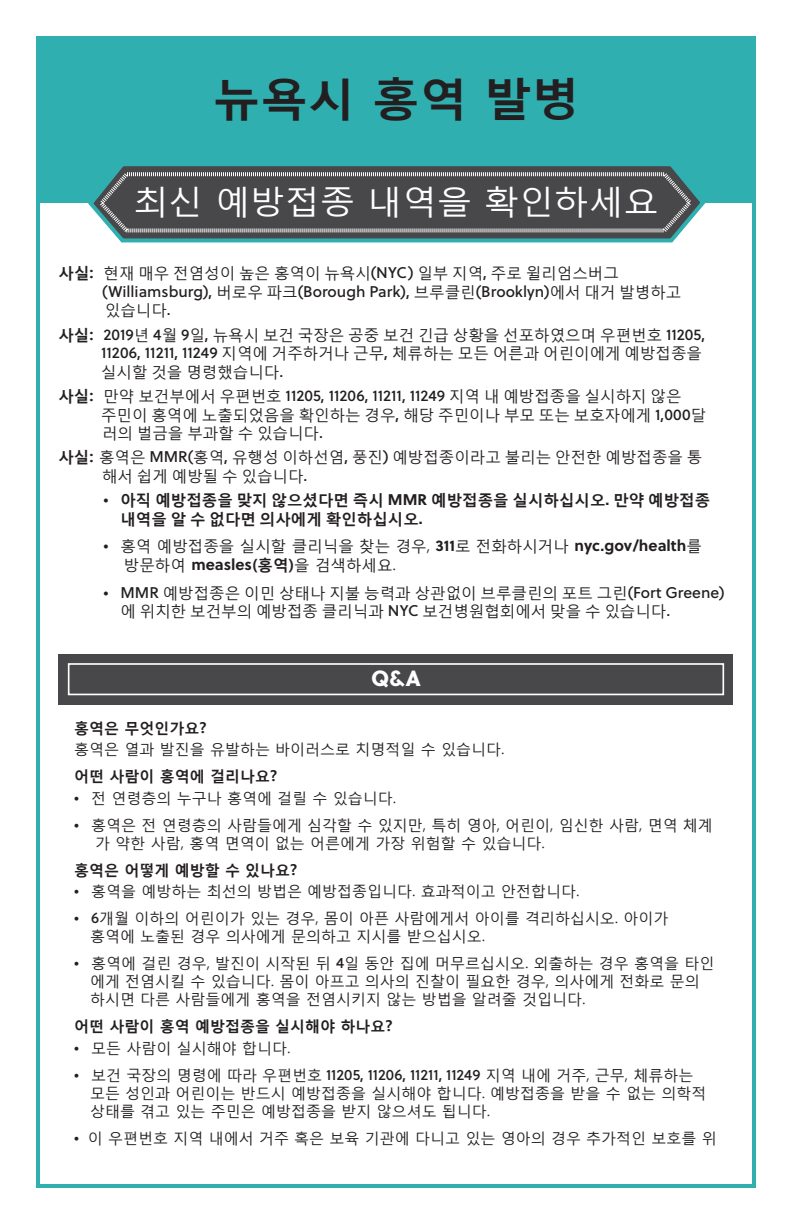
<style>
.page{position:relative;width:792px;height:1224px;background:#fff}
.page>*{position:absolute;margin:0;border:0;box-sizing:border-box;transform-origin:0 0}
.t1{font:700 45px "Malgun Gothic";color:#231f20;scale:1.06 1}
.t2{font:33px "Malgun Gothic";color:#fff;scale:1.06 1}
.t3{font:22px "Soleil Xb";color:#fff}
.Bullets{font:15.5px/18.6px "Malgun Gothic";color:#231f20}
.Bullets-2{font:700 15.5px "Malgun Gothic";color:#231f20}
.Bullets-3{font:15.5px/18.6px "Soleil Bk";color:#231f20}
.Bullets-4{font:15px/18px "Malgun Gothic";color:#231f20}
._1st_Bullet{font:15px "Malgun Gothic";color:#231f20}
.Question{font:700 15px "Malgun Gothic";color:#231f20}
.Answer{font:15px "Malgun Gothic";color:#231f20}
.Bullets-5{font:15px "Soleil Bk";color:#231f20}
._1st_Bullet-2{font:15px "Soleil Bk";color:#231f20}
.s1{font-family:"Soleil Bk"}
.s2{font-family:"Malgun Gothic"}
.s3{font-weight:700}
.s4{font-family:"Soleil"}
.s5{font-family:"Soleil";font-weight:700}
</style>
<div class="page">
<div style="left:36px;top:36px;width:720px;height:166px;background:#30afb1"></div>
<div style="left:59px;top:654px;width:674px;height:51px;background:#48484a"></div>
<div style="left:68px;top:663px;width:656px;height:32px;border:2px solid #fff"></div>
<svg style="left:86px;top:166px;width:622px;height:77px"></svg>
<svg style="left:99px;top:171px;width:593px;height:62px;background:#545658"></svg>
<div style="left:36px;top:36px;width:720px;height:1152px;border:4px solid #30afb1"></div>
<p class="t1" style="left:213px;top:70px;width:347px">뉴욕시 홍역 발병</p>
<p class="t2" style="left:133px;top:181px;width:497px">최신 예방접종 내역을 확인하세요</p>
<p class="Bullets-2" style="left:58px;top:263px;width:37px">사실:</p>
<p class="Bullets-2" style="left:58px;top:325px;width:37px">사실:</p>
<p class="Bullets-2" style="left:58px;top:386px;width:37px">사실:</p>
<p class="Bullets" style="left:104px;top:264px;width:517px">현재 매우 전염성이 높은 홍역이 뉴욕시<span class="s1">(NYC)</span> 일부 지역<span class="s1">,</span> 주로 윌리엄스버그</p>
<p class="Bullets-3" style="left:102px;top:281px;width:581px">(Williamsburg ,) <span class="s2">버로우 파크</span>(Borough Park ,) <span class="s2">브루클린</span>(Brooklyn)<span class="s2">에서 대거 발병하고 있습니다</span>.</p>
<p class="Bullets" style="left:104px;top:325px;width:603px"><span class="s1">2019</span>년 월<span class="s1">4</span> 일<span class="s1">9 ,</span> 뉴욕시 보건 국장은 공중 보건 긴급 상황을 선포하였으며 우편번호 <span class="s1">11205,</span></p>
<p class="Bullets" style="left:101px;top:344px;width:602px"><span class="s1">11206, 11211, 11249</span> 지역에 거주하거나 근무<span class="s1">,</span> 체류하는 모든 어른과 어린이에게 예방접종을 실시할 것을 명령했습니다<span class="s1">.</span></p>
<p class="Bullets" style="left:103px;top:386px;width:580px">만약 보건부에서 우편번호 <span class="s1">11205, 11206, 11211, 11249</span> 지역 내 예방접종을 실시하지 않은</p>
<p class="Bullets" style="left:101px;top:405px;width:607px">주민이 홍역에 노출되었음을 확인하는 경우<span class="s1">,</span> 해당 주민이나 부모 또는 보호자에게 <span class="s1">1,000</span>달 러의 벌금을 부과할 수 있습니다<span class="s1">.</span></p>
<p class="Bullets" style="left:102px;top:448px;width:602px;text-indent:-44px"><span class="s3">사실:</span> 홍역은 <span class="s1">MMR(</span>홍역<span class="s1">,</span> 유행성 이하선염<span class="s1">,</span> 풍진<span class="s1">)</span> 예방접종이라고 불리는 안전한 예방접종을 통 해서 쉽게 예방될 수 있습니다<span class="s1">.</span></p>
<p class="Bullets-2" style="left:120px;top:491px;width:591px">아직 예방접종을 맞지 않으셨다면 즉시 <span class="s4">MMR</span> 예방접종을 실시하십시오<span class="s4">.</span> 만약 예방접종</p>
<p class="Bullets-3" style="left:103px;top:490px;width:7px">•</p>
<p class="Bullets-3" style="left:103px;top:536px;width:7px">•</p>
<p class="Bullets-3" style="left:103px;top:582px;width:7px">•</p>
<p class="Bullets-2" style="left:120px;top:509px;width:304px">내역을 알 수 없다면 의사에게 확인하십시오<span class="s4">.</span></p>
<p class="Bullets" style="left:120px;top:537px;width:583px">홍역 예방접종을 실시할 클리닉을 찾는 경우, <span class="s5">311</span>로 전화하시거나 <span class="s5">nyc.gov/health</span>를</p>
<p class="Bullets" style="left:124px;top:555px;width:274px">방문하여 <span class="s5">measles</span><span class="s3">(홍역</span> 을<span class="s3">)</span> 검색하세요.</p>
<p class="Bullets" style="left:120px;top:583px;width:606px"><span class="s1">MMR</span> 예방접종은 이민 상태나 지불 능력과 상관없이 브루클린의 포트 그린<span class="s1">(Fort Greene(</span></p>
<p class="Bullets" style="left:120px;top:602px;width:551px">에 위치한 보건부의 예방접종 클리닉과 <span class="s1">NYC</span> 보건병원협회에서 맞을 수 있습니다<span class="s1">.</span></p>
<p class="t3" style="left:371px;top:661px;width:51px">Q&amp;A</p>
<p class="Question" style="left:74px;top:718px;width:134px">홍역은 무엇인가요?</p>
<p class="Answer" style="left:74px;top:740px;width:432px">홍역은 열과 발진을 유발하는 바이러스로 치명적일 수 있습니다.</p>
<p class="Question" style="left:74px;top:767px;width:204px">어떤 사람이 홍역에 걸리나요?</p>
<p class="_1st_Bullet" style="left:91px;top:789px;width:306px">전 연령층의 누구나 홍역에 걸릴 수 있습니다.</p>
<p class="_1st_Bullet-2" style="left:74px;top:786px;width:6px">•</p>
<p class="Bullets-5" style="left:74px;top:813px;width:6px">•</p>
<p class="Bullets-4" style="left:91px;top:816px;width:623px">홍역은 전 연령층의 사람들에게 심각할 수 있지만, 특히 영아, 어린이, 임신한 사람, 면역 체계</p>
<p class="Bullets-4" style="left:95px;top:834px;width:451px">가 약한 사람, 홍역 면역이 없는 어른에게 가장 위험할 수 있습니다.</p>
<p class="Question" style="left:74px;top:861px;width:224px">홍역은 어떻게 예방할 수 있나요?</p>
<p class="_1st_Bullet" style="left:91px;top:882px;width:490px">홍역을 예방하는 최선의 방법은 예방접종입니다. 효과적이고 안전합니다.</p>
<p class="_1st_Bullet-2" style="left:74px;top:880px;width:6px">•</p>
<p class="Bullets-5" style="left:74px;top:907px;width:6px">•</p>
<p class="Bullets-5" style="left:74px;top:952px;width:6px">•</p>
<p class="Bullets-4" style="left:91px;top:909px;width:579px"><span class="s1">6</span>개월 이하의 어린이가 있는 경우, 몸이 아픈 사람에게서 아이를 격리하십시오. 아이가</p>
<p class="Bullets-4" style="left:90px;top:927px;width:396px">홍역에 노출된 경우 의사에게 문의하고 지시를 받으십시오.</p>
<p class="Bullets-4" style="left:91px;top:954px;width:625px">홍역에 걸린 경우, 발진이 시작된 뒤 일<span class="s1">4</span> 동안 집에 머무르십시오. 외출하는 경우 홍역을 타인</p>
<p class="Bullets-4" style="left:90px;top:972px;width:611px">에게 전염시킬 수 있습니다. 몸이 아프고 의사의 진찰이 필요한 경우, 의사에게 전화로 문의 하시면 다른 사람들에게 홍역을 전염시키지 않는 방법을 알려줄 것입니다.</p>
<p class="Question" style="left:74px;top:1017px;width:320px">어떤 사람이 홍역 예방접종을 실시해야 하나요?</p>
<p class="_1st_Bullet" style="left:91px;top:1039px;width:201px">모든 사람이 실시해야 합니다.</p>
<p class="_1st_Bullet-2" style="left:74px;top:1036px;width:6px">•</p>
<p class="Bullets-5" style="left:74px;top:1063px;width:6px">•</p>
<p class="Bullets-5" style="left:74px;top:1126px;width:6px">•</p>
<p class="Bullets-4" style="left:91px;top:1066px;width:604px">보건 국장의 명령에 따라 우편번호 <span class="s1">11205, 11206, 11211, 11249</span> 지역 내에 거주, 근무, 체류하는</p>
<p class="Bullets-4" style="left:90px;top:1084px;width:618px">모든 성인과 어린이는 반드시 예방접종을 실시해야 합니다. 예방접종을 받을 수 없는 의학적 상태를 겪고 있는 주민은 예방접종을 받지 않으셔도 됩니다.</p>
<p class="Bullets-4" style="left:88px;top:1129px;width:630px">이 우편번호 지역 내에서 거주 혹은 보육 기관에 다니고 있는 영아의 경우 추가적인 보호를 위</p>
</div>
